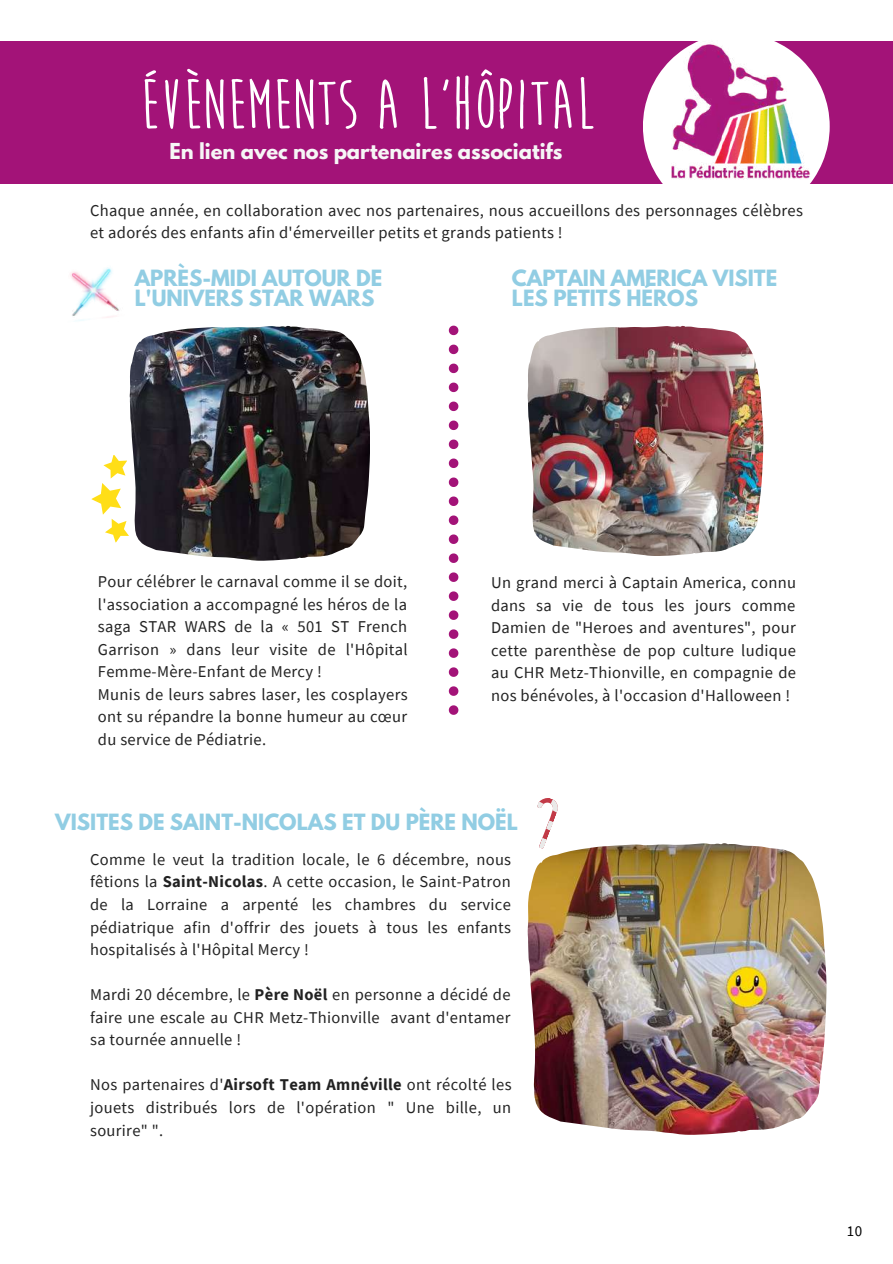
<style>
.page{position:relative;width:893px;height:1264px;background:#fff}
.page>*{position:absolute;margin:0;border:0;box-sizing:border-box;transform-origin:0 0}
.t1{font:700 72px "Moon Flower";color:#fff}
.t2{font:700 19.8px/20.2px "League Spartan";color:#91cde3}
.t3{font:700 19.5px "League Spartan";color:#f6f6f6}
.t4{font:16.5px/22.5px "Source Sans Pro";letter-spacing:.02em;color:#222;text-align:justify}
.t5{font:15px "Source Sans Pro";color:#000}
.s1{font-weight:700}
</style>
<div class="page">
<div style="left:0;top:42px;width:892px;height:142px;background:#a31378"></div>
<img style="left:625px;top:41px;width:222px;height:143px">
<svg style="left:91px;top:455px;width:38px;height:88px"></svg>
<img style="left:70px;top:267px;width:50px;height:54px">
<img style="left:527px;top:326px;width:236px;height:229px">
<img style="left:130px;top:326px;width:240px;height:234px">
<img style="left:527px;top:843px;width:299px;height:291px">
<svg style="left:449px;top:325px;width:9px;height:10px"></svg>
<svg style="left:449px;top:344px;width:9px;height:10px"></svg>
<svg style="left:449px;top:363px;width:9px;height:10px"></svg>
<svg style="left:449px;top:382px;width:9px;height:10px"></svg>
<svg style="left:449px;top:401px;width:9px;height:10px"></svg>
<svg style="left:449px;top:420px;width:9px;height:10px"></svg>
<svg style="left:449px;top:439px;width:9px;height:10px"></svg>
<svg style="left:449px;top:458px;width:9px;height:10px"></svg>
<svg style="left:449px;top:477px;width:9px;height:10px"></svg>
<svg style="left:449px;top:496px;width:9px;height:10px"></svg>
<svg style="left:449px;top:515px;width:9px;height:10px"></svg>
<svg style="left:449px;top:534px;width:9px;height:10px"></svg>
<svg style="left:449px;top:553px;width:9px;height:10px"></svg>
<svg style="left:449px;top:572px;width:9px;height:10px"></svg>
<svg style="left:449px;top:591px;width:9px;height:10px"></svg>
<svg style="left:449px;top:610px;width:9px;height:10px"></svg>
<svg style="left:449px;top:629px;width:9px;height:10px"></svg>
<svg style="left:449px;top:648px;width:9px;height:10px"></svg>
<svg style="left:449px;top:667px;width:9px;height:10px"></svg>
<svg style="left:449px;top:686px;width:9px;height:10px"></svg>
<svg style="left:449px;top:705px;width:9px;height:9px"></svg>
<svg style="left:527px;top:798px;width:34px;height:51px"></svg>
<h1 class="t1" style="left:139px;top:68px;width:458px">ÉVÈNEMENTS A L'HÔPITAL</h1>
<p class="t3" style="left:170px;top:141px;width:394px">En lien avec nos partenaires associatifs</p>
<p class="t4" style="left:90px;top:199px;width:714px">Chaque année, en collaboration avec nos partenaires, nous accueillons des personnages célèbres et adorés des enfants afin d'émerveiller petits et grands patients !</p>
<p class="t2" style="left:135px;top:270px;width:249px">APRÈS-MIDI AUTOUR DE<br>L'UNIVERS STAR WARS</p>
<p class="t2" style="left:512px;top:270px;width:267px">CAPTAIN AMERICA VISITE<br>LES PETITS HÉROS</p>
<p class="t4" style="left:98px;top:570px;width:311px;text-align:left">Pour célébrer le carnaval comme il se doit, l'association a accompagné les héros de la saga STAR WARS de la « 501 ST French Garrison » dans leur visite de l'Hôpital Femme-Mère-Enfant de Mercy !<br>Munis de leurs sabres laser, les cosplayers ont su répandre la bonne humeur au cœur du service de Pédiatrie.</p>
<p class="t4" style="left:491px;top:571px;width:306px">Un grand merci à Captain America, connu dans sa vie de tous les jours comme Damien de "Heroes and aventures", pour cette parenthèse de pop culture ludique au CHR Metz-Thionville, en compagnie de nos bénévoles, à l'occasion d'Halloween !</p>
<p class="t2" style="left:55px;top:814px;width:464px">VISITES DE SAINT-NICOLAS ET DU PÈRE NOËL</p>
<p class="t4" style="left:90px;top:847px;width:422px">Comme le veut la tradition locale, le 6 décembre, nous fêtions la <span class="s1">Saint-Nicolas</span>. A cette occasion, le Saint-Patron de la Lorraine a arpenté les chambres du service pédiatrique afin d'offrir des jouets à tous les enfants hospitalisés à l'Hôpital Mercy !</p>
<p class="t4" style="left:90px;top:983px;width:422px">Mardi 20 décembre, le <span class="s1">Père Noël</span> en personne a décidé de faire une escale au CHR Metz-Thionville avant d'entamer sa tournée annuelle !</p>
<p class="t4" style="left:90px;top:1073px;width:423px">Nos partenaires d'<span class="s1">Airsoft Team Amnéville</span> ont récolté les jouets distribués lors de l'opération " Une bille, un sourire" ".</p>
<p class="t5" style="left:846px;top:1221px;width:17px">10</p>
</div>
